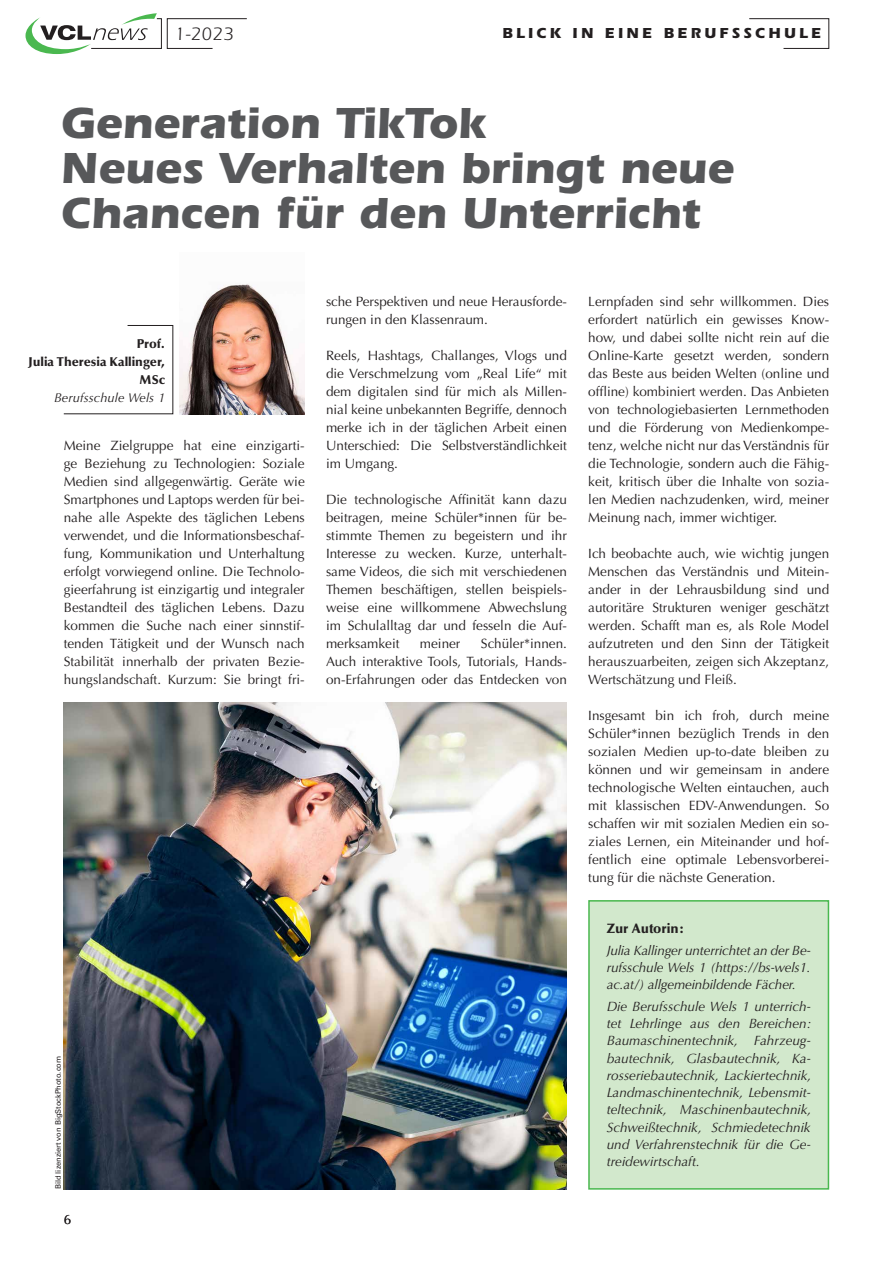
<style>
.page{position:relative;width:893px;height:1263px;background:#fff}
.page>*{position:absolute;margin:0;border:0;box-sizing:border-box;transform-origin:0 0}
.t1{font:700 45px/45px "ITC Eras Std";color:#57585a}
.t2{font:18.6px "ITC Eras Std";color:#231f20}
.t3{font:700 15px "ITC Eras Std";color:#231f20}
.t4{font:13.5px/18px "Optima LT Std";color:#231f20;text-align:justify}
.t5{font:italic 13.5px/17.2px "Optima LT Std";letter-spacing:-.01em;color:#231f20;text-align:justify}
.t6{font:900 13.5px "Optima LT Std";color:#231f20}
.t7{font:900 12.75px/18px "Optima LT Std";color:#231f20;text-align:right}
.t8{font:italic 12.75px "Optima LT Std";letter-spacing:.01em;color:#231f20}
.t9{font:7.5px "Univers LT Std";color:#231f20}
</style>
<div class="page">
<svg style="left:749px;top:18px;width:81px;height:31px"></svg>
<svg style="left:26px;top:13px;width:221px;height:41px"></svg>
<img style="left:64px;top:702px;width:503px;height:487px">
<div style="left:589px;top:901px;width:239px;height:288px;background:#d2e8cc"></div>
<div style="left:588px;top:900px;width:241px;height:289px;border:2px solid #4ab84f"></div>
<img style="left:179px;top:284px;width:125px;height:130px">
<svg style="left:63px;top:325px;width:111px;height:90px"></svg>
<h2 class="t2" style="left:175px;top:23px;width:60px">1-2023</h2>
<p class="t3" style="left:502px;top:24px;width:321px">BLICK IN EINE BERUFSSCHULE</p>
<h1 class="t1" style="left:61px;top:101px;width:675px">Generation TikTok<br>Neues Verhalten bringt neue<br>Chancen für den Unterricht</h1>
<p class="t7" style="left:28px;top:335px;width:138px">Prof.<br>Julia Theresia Kallinger,<br>MSc</p>
<p class="t8" style="left:54px;top:390px;width:113px">Berufsschule Wels 1</p>
<p class="t4" style="left:64px;top:437px;width:242px">Meine Zielgruppe hat eine einzigarti&shy;ge Beziehung zu Technologien: Soziale Medien sind allgegenwärtig. Geräte wie Smartphones und Laptops werden für bei&shy;nahe alle Aspekte des täglichen Lebens verwendet, und die Informationsbeschaf&shy;fung, Kommunikation und Unterhaltung erfolgt vorwiegend online. Die Technolo&shy;gieerfahrung ist einzigartig und integraler Bestandteil des täglichen Lebens. Dazu kommen die Suche nach einer sinnstif&shy;tenden Tätigkeit und der Wunsch nach Stabilität innerhalb der privaten Bezie&shy;hungslandschaft. Kurzum: Sie bringt fri-</p>
<p class="t9" style="left:54px;top:1189px;width:135px;rotate:-90deg">Bild lizenziert von BigStockPhoto.com</p>
<p class="t4" style="left:64px;top:1211px;width:9px">6</p>
<p class="t4" style="left:326px;top:293px;width:242px">sche Perspektiven und neue Herausforde&shy;rungen in den Klassenraum.</p>
<p class="t4" style="left:326px;top:347px;width:242px">Reels, Hashtags, Challanges, Vlogs und die Verschmelzung vom „Real Life“ mit dem digitalen sind für mich als Millen&shy;nial keine unbekannten Begriffe, dennoch merke ich in der täglichen Arbeit einen Unterschied: Die Selbstverständlichkeit im Umgang.</p>
<p class="t4" style="left:326px;top:491px;width:242px">Die technologische Affinität kann dazu beitragen, meine Schüler*innen für be&shy;stimmte Themen zu begeistern und ihr Interesse zu wecken. Kurze, unterhalt&shy;same Videos, die sich mit verschiedenen Themen beschäftigen, stellen beispiels&shy;weise eine willkommene Abwechslung im Schulalltag dar und fesseln die Auf&shy;merksamkeit</p>
<p class="t4" style="left:326px;top:635px;width:242px;text-indent:155px">Schüler*innen.<br>Auch interaktive Tools, Tutorials, Hands&shy;on-Erfahrungen oder das Entdecken von</p>
<p class="t4" style="left:420px;top:635px;width:42px">meiner</p>
<p class="t4" style="left:588px;top:293px;width:242px">Lernpfaden sind sehr willkommen. Dies erfordert natürlich ein gewisses Know&shy;how, und dabei sollte nicht rein auf die Online-Karte gesetzt werden, sondern das Beste aus beiden Welten (online und offline) kombiniert werden. Das Anbieten von technologiebasierten Lernmethoden und die Förderung von Medienkompe&shy;tenz, welche nicht nur das Verständnis für die Technologie, sondern auch die Fähig&shy;keit, kritisch über die Inhalte von sozia&shy;len Medien nachzudenken, wird, meiner Meinung nach, immer wichtiger.</p>
<p class="t4" style="left:588px;top:544px;width:242px">Ich beobachte auch, wie wichtig jungen Menschen das Verständnis und Mitein&shy;ander in der Lehrausbildung sind und autoritäre Strukturen weniger geschätzt werden. Schafft man es, als Role Model aufzutreten und den Sinn der Tätigkeit herauszuarbeiten, zeigen sich Akzeptanz, Wertschätzung und Fleiß.</p>
<p class="t4" style="left:588px;top:706px;width:242px">Insgesamt bin ich froh, durch meine Schüler*innen bezüglich Trends in den sozialen Medien up-to-date bleiben zu können und wir gemeinsam in andere technologische Welten eintauchen, auch mit klassischen EDV-Anwendungen. So schaffen wir mit sozialen Medien ein so&shy;ziales Lernen, ein Miteinander und hof&shy;fentlich eine optimale Lebensvorberei&shy;tung für die nächste Generation.</p>
<p class="t6" style="left:607px;top:921px;width:80px">Zur Autorin:</p>
<p class="t5" style="left:607px;top:942px;width:205px">Julia Kallinger unterrichtet an der Be&shy;rufsschule Wels 1 (https://bs-wels1. ac.at/) allgemeinbildende Fächer.</p>
<p class="t5" style="left:607px;top:998px;width:206px">Die Berufsschule Wels 1 unterrich&shy;tet Lehrlinge aus den Bereichen:<br>Baumaschinentechnik, Fahrzeug&shy;bautechnik, Glasbautechnik, Ka&shy;rosseriebautechnik, Lackiertechnik, Landmaschinentechnik, Lebensmit&shy;teltechnik, Maschinenbautechnik, Schweißtechnik, Schmiedetechnik und Verfahrenstechnik für die Ge&shy;treidewirtschaft.</p>
</div>
